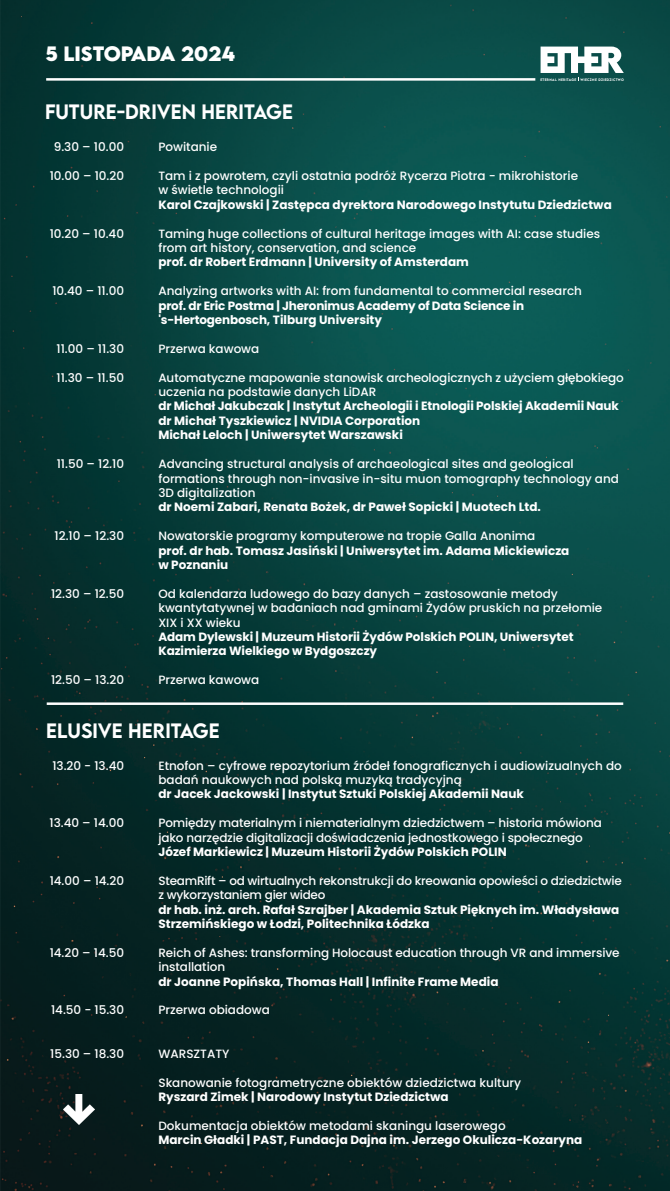
<style>
.page{position:relative;width:670px;height:1191px;background:#fff}
.page>*{position:absolute;margin:0;border:0;box-sizing:border-box;transform-origin:0 0}
.t1{font:500 18.5px "LEMONMILK";color:#fff}
.t2{font:700 18.5px "LEMONMILK";color:#fff}
.t3{font:500 12px/14.4px "Poppins";color:#fff}
.t4{font:700 12px/14.4px "Poppins";color:#fff}
.t5{font:500 12px/14.4px "Poppins";letter-spacing:-.02em;color:#fff}
.t6{font:500 3.2px "LEMONMILK";letter-spacing:.1em;color:#fff}
</style>
<div class="page">
<img style="left:0;top:0;width:670px;height:1191px">
<img style="left:64px;top:1095px;width:30px;height:29px">
<svg style="left:540px;top:47px;width:84px;height:34px"></svg>
<hr style="left:46px;top:78px;width:489px;height:3px;background:#fff">
<hr style="left:47px;top:702px;width:576px;height:3px;background:#fff">
<h1 class="t2" style="left:45px;top:41px;width:191px">5 LiSTOPADA 2024</h1>
<h1 class="t1" style="left:45px;top:99px;width:249px">FUTURE-DRIVEN HERITAGE</h1>
<p class="t6" style="left:540px;top:77px;width:37px">ETERNAL HERITAGE</p>
<p class="t6" style="left:580px;top:77px;width:45px">WIECZNE DZIEDZICTWO</p>
<p class="t3" style="left:158px;top:140px;width:60px">Powitanie</p>
<p class="t3" style="left:158px;top:169px;width:421px">Tam i z powrotem, czyli ostatnia podróż Rycerza Piotra - mikrohistorie w świetle technologii</p>
<p class="t4" style="left:158px;top:197px;width:455px">Karol Czajkowski | Zastępca dyrektora Narodowego Instytutu Dziedzictwa</p>
<p class="t3" style="left:158px;top:226px;width:443px">Taming huge collections of cultural heritage images with AI: case studies from art history, conservation, and science</p>
<p class="t4" style="left:158px;top:255px;width:312px">prof. dr Robert Erdmann | University of Amsterdam</p>
<p class="t3" style="left:158px;top:284px;width:425px">Analyzing artworks with AI: from fundamental to commercial research</p>
<p class="t4" style="left:158px;top:298px;width:367px">prof. dr Eric Postma | Jheronimus Academy of Data Science in 's-Hertogenbosch, Tilburg University</p>
<p class="t3" style="left:158px;top:341px;width:102px">Przerwa kawowa</p>
<p class="t3" style="left:158px;top:370px;width:467px">Automatyczne mapowanie stanowisk archeologicznych z użyciem głębokiego uczenia na podstawie danych LiDAR</p>
<p class="t4" style="left:158px;top:399px;width:462px">dr Michał Jakubczak | Instytut Archeologii i Etnologii Polskiej Akademii Nauk dr Michał Tyszkiewicz | NVIDIA Corporation<br>Michał Leloch | Uniwersytet Warszawski</p>
<p class="t3" style="left:158px;top:457px;width:462px">Advancing structural analysis of archaeological sites and geological formations through non-invasive in-situ muon tomography technology and<br>3D digitalization</p>
<p class="t4" style="left:158px;top:500px;width:384px">dr Noemi Zabari, Renata Bożek, dr Paweł Sopicki | Muotech Ltd.</p>
<p class="t3" style="left:158px;top:529px;width:378px">Nowatorskie programy komputerowe na tropie Galla Anonima</p>
<p class="t4" style="left:158px;top:543px;width:412px">prof. dr hab. Tomasz Jasiński | Uniwersytet im. Adama Mickiewicza w Poznaniu</p>
<p class="t3" style="left:158px;top:586px;width:445px">Od kalendarza ludowego do bazy danych – zastosowanie metody kwantytatywnej w badaniach nad gminami Żydów pruskich na przełomie<br>XIX i XX wieku</p>
<p class="t4" style="left:158px;top:629px;width:417px">Adam Dylewski | Muzeum Historii Żydów Polskich POLIN, Uniwersytet<br>Kazimierza Wielkiego w Bydgoszczy</p>
<p class="t3" style="left:158px;top:673px;width:102px">Przerwa kawowa</p>
<h1 class="t1" style="left:46px;top:718px;width:175px">ELUSIVE HERITAGE</h1>
<p class="t3" style="left:158px;top:758px;width:465px">Etnofon – cyfrowe repozytorium źródeł fonograficznych i audiowizualnych do badań naukowych nad polską muzyką tradycyjną</p>
<p class="t4" style="left:158px;top:787px;width:367px">dr Jacek Jackowski | Instytut Sztuki Polskiej Akademii Nauk</p>
<p class="t3" style="left:158px;top:816px;width:445px">Pomiędzy materialnym i niematerialnym dziedzictwem – historia mówiona jako narzędzie digitalizacji doświadczenia jednostkowego i społecznego</p>
<p class="t4" style="left:158px;top:844px;width:350px">Józef Markiewicz | Muzeum Historii Żydów Polskich POLIN</p>
<p class="t5" style="left:158px;top:873px;width:465px">SteamRift – od wirtualnych rekonstrukcji do kreowania opowieści o dziedzictwie z wykorzystaniem gier wideo</p>
<p class="t4" style="left:158px;top:902px;width:462px">dr hab. inż. arch. Rafał Szrajber | Akademia Sztuk Pięknych im. Władysława<br>Strzemińskiego w Łodzi, Politechnika Łódzka</p>
<p class="t3" style="left:158px;top:945px;width:463px">Reich of Ashes: transforming Holocaust education through VR and immersive installation</p>
<p class="t4" style="left:158px;top:974px;width:341px">dr Joanne Popińska, Thomas Hall | Infinite Frame Media</p>
<p class="t3" style="left:158px;top:1003px;width:113px">Przerwa obiadowa</p>
<p class="t3" style="left:158px;top:1046px;width:73px">WARSZTATY</p>
<p class="t3" style="left:158px;top:1075px;width:364px">Skanowanie fotogrametryczne obiektów dziedzictwa kultury</p>
<p class="t4" style="left:158px;top:1089px;width:292px">Ryszard Zimek | Narodowy Instytut Dziedzictwa</p>
<p class="t3" style="left:158px;top:1118px;width:349px">Dokumentacja obiektów metodami skaningu laserowego</p>
<p class="t4" style="left:158px;top:1132px;width:425px">Marcin Gładki | PAST, Fundacja Dajna im. Jerzego Okulicza-Kozaryna</p>
<p class="t3" style="left:54px;top:140px;width:72px">9.30 – 10.00</p>
<p class="t3" style="left:50px;top:169px;width:76px">10.00 – 10.20</p>
<p class="t3" style="left:50px;top:226px;width:76px">10.20 – 10.40</p>
<p class="t3" style="left:52px;top:284px;width:73px">10.40 – 11.00</p>
<p class="t3" style="left:57px;top:341px;width:69px">11.00 – 11.30</p>
<p class="t3" style="left:57px;top:370px;width:69px">11.30 – 11.50</p>
<p class="t3" style="left:57px;top:457px;width:69px">11.50 – 12.10</p>
<p class="t3" style="left:55px;top:529px;width:71px">12.10 – 12.30</p>
<p class="t3" style="left:51px;top:586px;width:74px">12.30 – 12.50</p>
<p class="t3" style="left:51px;top:673px;width:74px">12.50 – 13.20</p>
<p class="t3" style="left:52px;top:758px;width:73px">13.20 - 13.40</p>
<p class="t3" style="left:49px;top:816px;width:76px">13.40 – 14.00</p>
<p class="t3" style="left:50px;top:873px;width:76px">14.00 – 14.20</p>
<p class="t3" style="left:50px;top:945px;width:76px">14.20 – 14.50</p>
<p class="t3" style="left:51px;top:1003px;width:75px">14.50 - 15.30</p>
<p class="t3" style="left:50px;top:1046px;width:75px">15.30 – 18.30</p>
</div>
